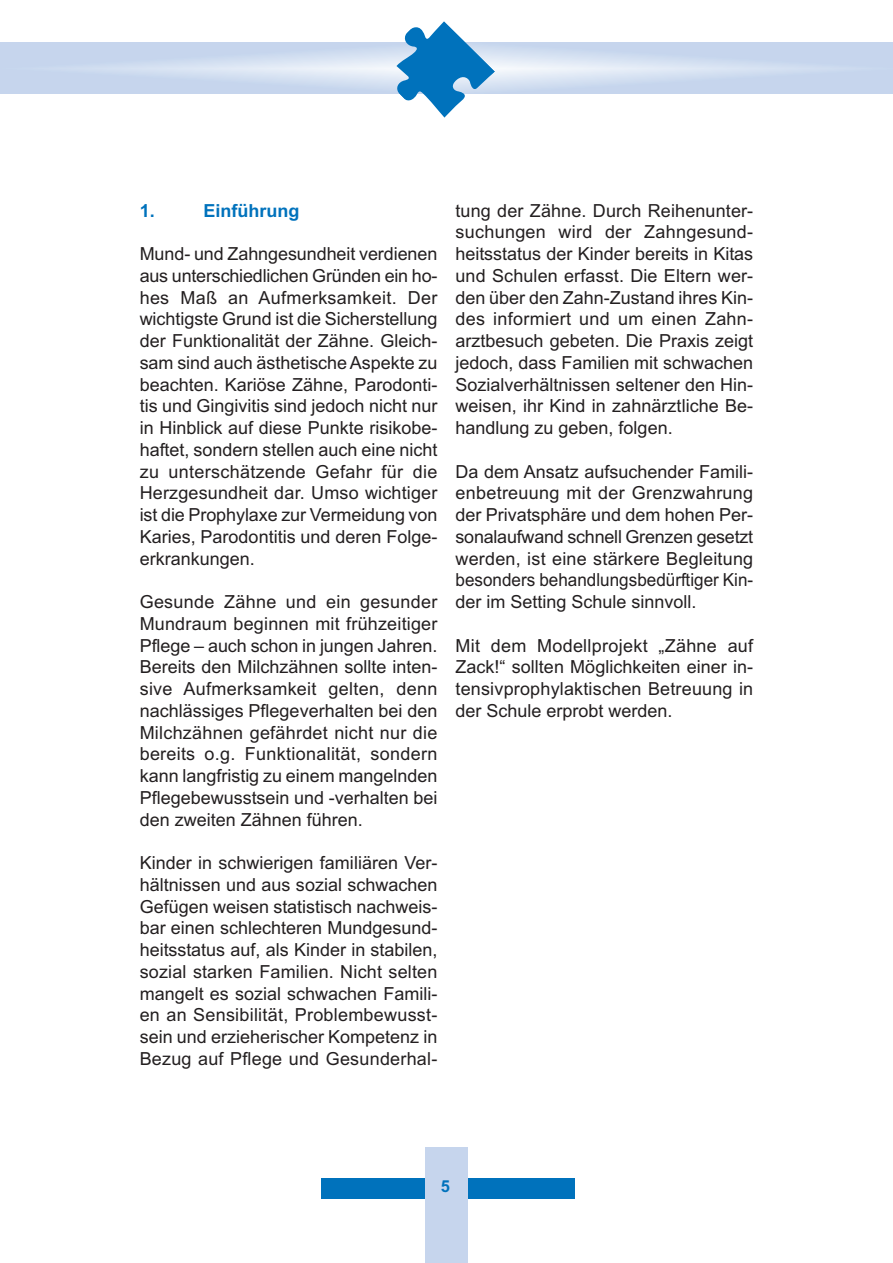
<style>
.page{position:relative;width:893px;height:1263px;background:#fff}
.page>*{position:absolute;margin:0;border:0;box-sizing:border-box;transform-origin:0 0}
.t1{font:18px/21.8px "Arial";color:#231f20;text-align:justify}
.t2{font:700 18px "Arial";color:#0072bc}
.t3{font:700 16.5px "Arial";color:#0072bc}
</style>
<div class="page">
<svg style="left:0;top:43px;width:893px;height:51px;background:#cddbef"></svg>
<div style="left:321px;top:1179px;width:253px;height:20px;background:#0072bc"></div>
<div style="left:425px;top:1147px;width:43px;height:116px;background:#c6d5ed"></div>
<svg style="left:394px;top:21px;width:101px;height:97px"></svg>
<p class="t2" style="left:140px;top:200px;width:17px">1.</p>
<p class="t2" style="left:203px;top:200px;width:97px">Einführung</p>
<p class="t1" style="left:140px;top:243px;width:299px">Mund- und Zahngesundheit verdienen aus unterschiedlichen Gründen ein ho&shy;hes Maß an Aufmerksamkeit. Der wichtigste Grund ist die Sicherstellung der Funktionalität der Zähne. Gleich&shy;sam sind auch ästhetischeAspekte zu beachten. Kariöse Zähne, Parodonti&shy;tis und Gingivitis sind jedoch nicht nur in Hinblick auf diese Punkte risikobe&shy;haftet, sondern stellen auch eine nicht zu unterschätzende Gefahr für die Herzgesundheit dar. Umso wichtiger ist die Prophylaxe zur Vermeidung von Karies, Parodontitis und deren Folge&shy;erkrankungen.</p>
<p class="t1" style="left:140px;top:591px;width:299px">Gesunde Zähne und ein gesunder Mundraum beginnen mit frühzeitiger Pflege – auch schon in jungen Jahren.<br>Bereits den Milchzähnen sollte inten&shy;sive Aufmerksamkeit gelten, denn nachlässiges Pflegeverhalten bei den Milchzähnen gefährdet nicht nur die bereits o.g. Funktionalität, sondern kann langfristig zu einem mangelnden Pflegebewusstsein und -verhalten bei den zweiten Zähnen führen.</p>
<p class="t1" style="left:140px;top:852px;width:299px">Kinder in schwierigen familiären Ver&shy;hältnissen und aus sozial schwachen Gefügen weisen statistisch nachweis&shy;bar einen schlechteren Mundgesund&shy;heitsstatus auf, als Kinder in stabilen, sozial starken Familien. Nicht selten mangelt es sozial schwachen Famili&shy;en an Sensibilität, Problembewusst&shy;sein und erzieherischer Kompetenz in Bezug auf Pflege und Gesunderhal-</p>
<p class="t1" style="left:455px;top:199px;width:299px">tung der Zähne. Durch Reihenunter&shy;suchungen wird der Zahngesund&shy;heitsstatus der Kinder bereits in Kitas und Schulen erfasst. Die Eltern wer&shy;den über den Zahn-Zustand ihres Kin&shy;des informiert und um einen Zahn&shy;arztbesuch gebeten. Die Praxis zeigt jedoch, dass Familien mit schwachen Sozialverhältnissen seltener den Hin&shy;weisen, ihr Kind in zahnärztliche Be&shy;handlung zu geben, folgen.</p>
<p class="t1" style="left:455px;top:460px;width:299px">Da dem Ansatz aufsuchender Famili&shy;enbetreuung mit der Grenzwahrung der Privatsphäre und dem hohen Per&shy;sonalaufwand schnell Grenzen gesetzt werden, ist eine stärkere Begleitung besonders behandlungsbedürftiger Kin&shy;der im Setting Schule sinnvoll.</p>
<p class="t1" style="left:455px;top:634px;width:299px">Mit dem Modellprojekt „Zähne auf Zack!“ sollten Möglichkeiten einer in&shy;tensivprophylaktischen Betreuung in der Schule erprobt werden.</p>
<p class="t3" style="left:441px;top:1176px;width:11px">5</p>
</div>
